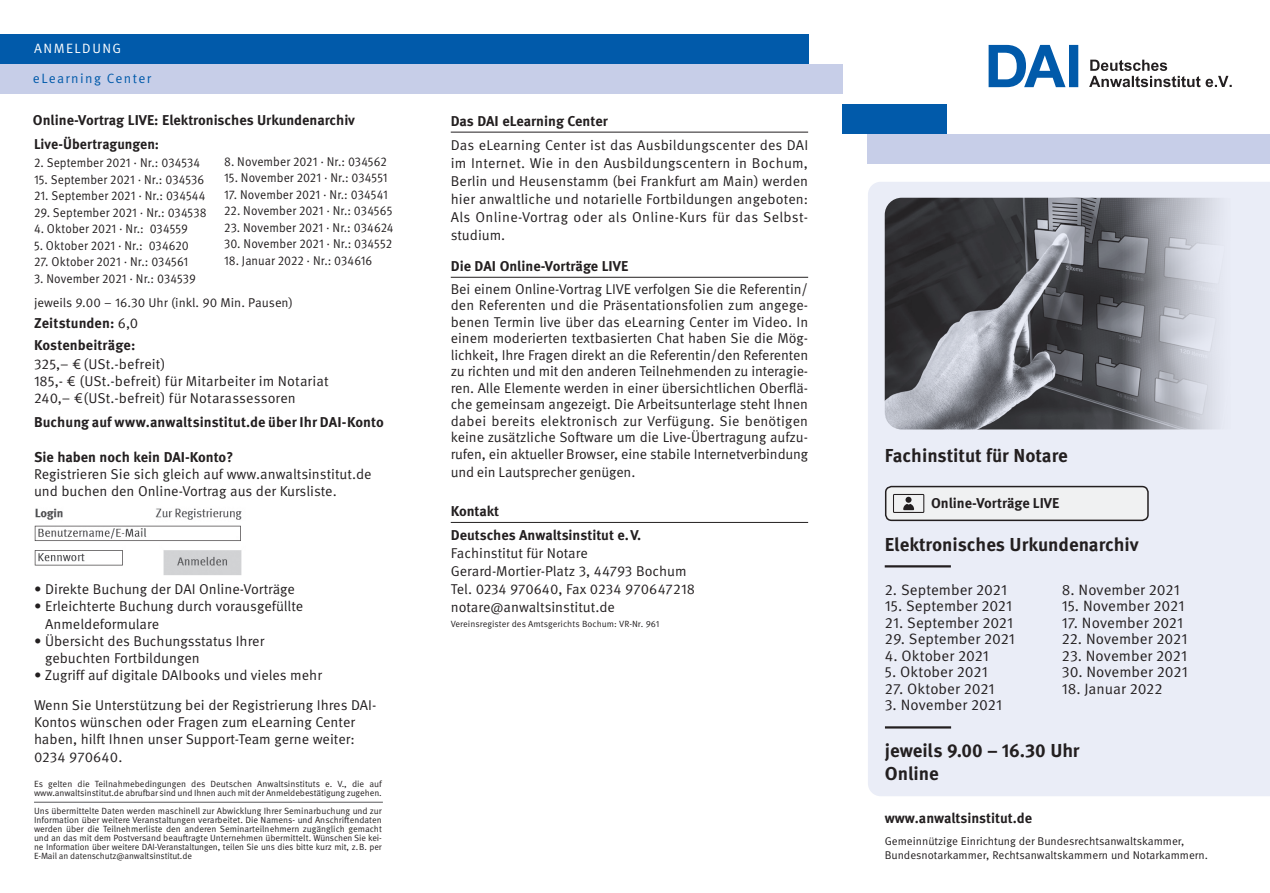
<style>
.page{position:relative;width:1270px;height:893px;background:#fff}
.page>*{position:absolute;margin:0;border:0;box-sizing:border-box;transform-origin:0 0}
.Titel_12_5_15pt_bold{font:700 18.75px "Meta OT";color:#231f20}
.Datum_Linie_oben{font:700 18.75px "Meta OT";letter-spacing:-.005em;color:#231f20}
.Ort_Linie_unten{font:700 18.75px "Meta OT";color:#231f20}
.Datum_Linie_oben-2{font:15px "Meta OT Norm";letter-spacing:.005em;color:#231f20}
.Inhaltstext{font:14.25px/16.5px "Meta OT Norm";color:#231f20;text-align:justify}
.Fließtext_Bold_Linie{font:14.25px/17.1px "Meta OT Norm";color:#231f20}
.Titel_12_5_15pt_bold-2{font:700 14.25px "Meta OT";color:#231f20}
.Fließtext{font:14.25px "Meta OT Norm";color:#231f20}
.Fließtext_Bold_Linie-2{font:700 14.25px "Meta OT";color:#231f20}
.Fließtext-2{font:700 14.25px "Meta OT";letter-spacing:-.005em;color:#231f20}
.Fließtext_Bold{font:700 14.25px "Meta OT";letter-spacing:-.005em;color:#231f20}
.t1{font:13.5px "Meta OT Norm";letter-spacing:.1em;color:#015aaa}
.t2{font:13.5px "Meta OT Norm";letter-spacing:.11em;color:#fff}
.t3{font:12.75px "Meta OT Norm";letter-spacing:.005em;color:#231f20;scale:.93 1}
.t4{font:12.75px "Meta OT Norm";letter-spacing:.005em;color:#231f20}
.Fließtext-3{font:11.25px/13.5px "Meta OT Norm";color:#231f20}
.Fließtext-4{font:9px/9px "Meta OT Norm";letter-spacing:-.01em;color:#231f20}
.s1{font-family:"Meta OT Norm";font-weight:400}
</style>
<div class="page">
<div style="left:0;top:64px;width:842px;height:30px;background:#c7cee8"></div>
<svg style="left:988px;top:45px;width:90px;height:42px"></svg>
<div style="left:868px;top:182px;width:401px;height:614px;background:#eaedf7"></div>
<div style="left:867px;top:134px;width:402px;height:30px;background:#c7cee8"></div>
<div style="left:0;top:34px;width:808px;height:30px;background:#015aaa"></div>
<div style="left:842px;top:104px;width:104px;height:30px;background:#015aaa"></div>
<svg style="left:1089px;top:60px;width:142px;height:27px"></svg>
<hr style="left:884px;top:565px;width:66px;height:2px;background:#231f20">
<div style="left:885px;top:487px;width:262px;height:33px;background:#f0f1f2;border-radius:6px"></div>
<div style="left:884px;top:486px;width:264px;height:35px;border:2px solid #231f20;border-radius:6px"></div>
<div style="left:892px;top:494px;width:32px;height:19px;border:1px solid #231f20"></div>
<svg style="left:903px;top:497px;width:11px;height:13px"></svg>
<img style="left:34px;top:508px;width:208px;height:67px">
<hr style="left:34px;top:802px;width:349px;height:1px;background:#57585a">
<hr style="left:450px;top:132px;width:358px;height:1px;background:#231f20">
<hr style="left:450px;top:277px;width:358px;height:1px;background:#231f20">
<hr style="left:450px;top:522px;width:358px;height:1px;background:#231f20">
<hr style="left:884px;top:726px;width:67px;height:2px;background:#231f20">
<img style="left:884px;top:198px;width:347px;height:231px">
<p class="t2" style="left:34px;top:40px;width:89px">ANMELDUNG</p>
<p class="t1" style="left:33px;top:70px;width:120px">eLearning Center</p>
<p class="Titel_12_5_15pt_bold-2" style="left:33px;top:111px;width:323px">Online-Vortrag LIVE: Elektronisches Urkundenarchiv</p>
<p class="Titel_12_5_15pt_bold-2" style="left:34px;top:135px;width:126px">Live-Übertragungen:</p>
<p class="t3" style="left:34px;top:155px;width:180px">2. September 2021 · Nr.: 034534</p>
<p class="t3" style="left:34px;top:172px;width:185px">15. September 2021 · Nr.: 034536</p>
<p class="t3" style="left:34px;top:188px;width:186px">21. September 2021 · Nr.: 034544</p>
<p class="t3" style="left:34px;top:205px;width:187px">29. September 2021 · Nr.: 034538</p>
<p class="t3" style="left:34px;top:221px;width:167px">4. Oktober 2021 · Nr.: 034559</p>
<p class="t3" style="left:34px;top:238px;width:168px">5. Oktober 2021 · Nr.: 034620</p>
<p class="t3" style="left:34px;top:254px;width:167px">27. Oktober 2021 · Nr.: 034561</p>
<p class="t3" style="left:34px;top:271px;width:175px">3. November 2021 · Nr.: 034539</p>
<p class="t3" style="left:224px;top:154px;width:176px">8. November 2021 · Nr.: 034562</p>
<p class="t3" style="left:224px;top:170px;width:177px">15. November 2021 · Nr.: 034551</p>
<p class="t3" style="left:224px;top:187px;width:177px">17. November 2021 · Nr.: 034541</p>
<p class="t3" style="left:224px;top:203px;width:182px">22. November 2021 · Nr.: 034565</p>
<p class="t3" style="left:224px;top:220px;width:184px">23. November 2021 · Nr.: 034624</p>
<p class="t3" style="left:224px;top:236px;width:182px">30. November 2021 · Nr.: 034552</p>
<p class="t3" style="left:224px;top:253px;width:161px">18. Januar 2022 · Nr.: 034616</p>
<p class="t4" style="left:34px;top:295px;width:260px">jeweils 9.00 – 16.30 Uhr (inkl. 90 Min. Pausen)</p>
<p class="Titel_12_5_15pt_bold-2" style="left:34px;top:314px;width:106px">Zeitstunden: <span class="s1">6,0</span></p>
<p class="Titel_12_5_15pt_bold-2" style="left:34px;top:336px;width:103px">Kostenbeiträge:</p>
<p class="Inhaltstext" style="left:34px;top:355px;width:296px;line-height:17.1px;text-align:left">325,– €(USt.-befreit)<br>185,- € (USt.-befreit) für Mitarbeiter im Notariat<br>240,– €(USt.-befreit) für Notarassessoren</p>
<p class="Titel_12_5_15pt_bold-2" style="left:34px;top:413px;width:351px">Buchung auf www.anwaltsinstitut.de über Ihr DAI-Konto</p>
<p class="Fließtext_Bold_Linie-2" style="left:34px;top:448px;width:201px">Sie haben noch kein DAI-Konto?</p>
<p class="Fließtext_Bold_Linie" style="left:34px;top:465px;width:339px">Registrieren Sie sich gleich auf www.anwaltsinstitut.de und buchen den Online-Vortrag aus der Kursliste.</p>
<p class="Fließtext_Bold_Linie" style="left:34px;top:581px;width:262px">• Direkte Buchung der DAI Online-Vorträge</p>
<p class="Fließtext_Bold_Linie" style="left:45px;top:598px;width:260px;text-indent:-11px">• Erleichterte Buchung durch vorausgefüllte<br>Anmeldeformulare</p>
<p class="Fließtext_Bold_Linie" style="left:45px;top:632px;width:221px;text-indent:-11px">• Übersicht des Buchungsstatus Ihrer gebuchten Fortbildungen</p>
<p class="Fließtext_Bold_Linie" style="left:34px;top:666px;width:289px">• Zugriff auf digitale DAIbooks und vieles mehr</p>
<p class="Fließtext_Bold_Linie" style="left:34px;top:696px;width:344px">Wenn Sie Unterstützung bei der Registrierung Ihres DAI-Kontos wünschen oder Fragen zum eLearning Center haben, hilft Ihnen unser Support-Team gerne weiter:<br>0234 970640.</p>
<p class="Fließtext-4" style="left:34px;top:780px;width:349px">Es gelten die Teilnahmebedingungen des Deutschen Anwaltsinstituts e. V., die auf www.anwaltsinstitut.de abrufbar sind und Ihnen auch mit der Anmeldebestätigung zugehen.</p>
<p class="Fließtext-4" style="left:34px;top:806px;width:349px;text-align:justify">Uns übermittelte Daten werden maschinell zur Abwicklung Ihrer Seminarbuchung und zur Information über weitere Veranstaltungen verarbeitet. Die Namens- und Anschriftendaten werden über die Teilnehmerliste den anderen Seminarteilnehmern zugänglich gemacht und an das mit dem Postversand beauftragte Unternehmen übermittelt. Wünschen Sie kei&shy;ne Information über weitere DAI-Veranstaltungen, teilen Sie uns dies bitte kurz mit, z.B. per E-Mail an datenschutz@anwaltsinstitut.de</p>
<p class="Fließtext_Bold_Linie-2" style="left:450px;top:112px;width:158px">Das DAI eLearning Center</p>
<p class="Inhaltstext" style="left:450px;top:136px;width:359px;line-height:18px">Das eLearning Center ist das Ausbildungscenter des DAI im Internet. Wie in den Ausbildungscentern in Bochum, Berlin und Heusenstamm (bei Frankfurt am Main) werden hier anwaltliche und notarielle Fortbildungen angeboten:<br>Als Online-Vortrag oder als Online-Kurs für das Selbst&shy;studium.</p>
<p class="Fließtext_Bold_Linie-2" style="left:450px;top:257px;width:179px">Die DAI Online-Vorträge LIVE</p>
<p class="Inhaltstext" style="left:450px;top:281px;width:359px">Bei einem Online-Vortrag LIVE verfolgen Sie die Referentin/ den Referenten und die Präsentationsfolien zum angege&shy;benen Termin live über das eLearning Center im Video. In einem moderierten textbasierten Chat haben Sie die Mög&shy;lichkeit, Ihre Fragen direkt an die Referentin/den Referenten zu richten und mit den anderen Teilnehmenden zu interagie&shy;ren. Alle Elemente werden in einer übersichtlichen Oberflä&shy;che gemeinsam angezeigt. Die Arbeitsunterlage steht Ihnen dabei bereits elektronisch zur Verfügung. Sie benötigen keine zusätzliche Software um die Live-Übertragung aufzu&shy;rufen, ein aktueller Browser, eine stabile Internetverbindung</p>
<p class="Inhaltstext" style="left:450px;top:464px;width:186px">und ein Lautsprecher genügen.</p>
<p class="Fließtext_Bold_Linie-2" style="left:450px;top:502px;width:50px">Kontakt</p>
<p class="Fließtext-2" style="left:450px;top:526px;width:192px">Deutsches Anwaltsinstitut e.V.</p>
<p class="Fließtext" style="left:450px;top:545px;width:138px">Fachinstitut für Notare</p>
<p class="Fließtext" style="left:450px;top:563px;width:237px">Gerard-Mortier-Platz 3, 44793 Bochum</p>
<p class="Fließtext" style="left:450px;top:581px;width:246px">Tel. 0234 970640, Fax 0234 970647218</p>
<p class="Fließtext" style="left:450px;top:599px;width:166px">notare@anwaltsinstitut.de</p>
<p class="Fließtext-4" style="left:450px;top:620px;width:210px">Vereinsregister des Amtsgerichts Bochum: VR-Nr. 961</p>
<p class="Titel_12_5_15pt_bold" style="left:884px;top:443px;width:184px">Fachinstitut für Notare</p>
<p class="Titel_12_5_15pt_bold-2" style="left:931px;top:494px;width:130px">Online-Vorträge LIVE</p>
<p class="Titel_12_5_15pt_bold" style="left:884px;top:533px;width:255px">Elektronisches Urkundenarchiv</p>
<p class="Datum_Linie_oben-2" style="left:884px;top:581px;width:123px">2. September 2021</p>
<p class="Datum_Linie_oben-2" style="left:884px;top:597px;width:129px">15. September 2021</p>
<p class="Datum_Linie_oben-2" style="left:884px;top:614px;width:130px">21. September 2021</p>
<p class="Datum_Linie_oben-2" style="left:884px;top:630px;width:131px">29. September 2021</p>
<p class="Datum_Linie_oben-2" style="left:884px;top:647px;width:105px">4. Oktober 2021</p>
<p class="Datum_Linie_oben-2" style="left:884px;top:663px;width:104px">5. Oktober 2021</p>
<p class="Datum_Linie_oben-2" style="left:884px;top:680px;width:111px">27. Oktober 2021</p>
<p class="Datum_Linie_oben-2" style="left:884px;top:696px;width:118px">3. November 2021</p>
<p class="Datum_Linie_oben-2" style="left:1061px;top:581px;width:119px">8. November 2021</p>
<p class="Datum_Linie_oben-2" style="left:1061px;top:597px;width:124px">15. November 2021</p>
<p class="Datum_Linie_oben-2" style="left:1061px;top:614px;width:123px">17. November 2021</p>
<p class="Datum_Linie_oben-2" style="left:1061px;top:630px;width:127px">22. November 2021</p>
<p class="Datum_Linie_oben-2" style="left:1061px;top:647px;width:127px">23. November 2021</p>
<p class="Datum_Linie_oben-2" style="left:1061px;top:663px;width:127px">30. November 2021</p>
<p class="Datum_Linie_oben-2" style="left:1061px;top:680px;width:102px">18. Januar 2022</p>
<p class="Datum_Linie_oben" style="left:884px;top:739px;width:196px">jeweils 9.00 – 16.30 Uhr</p>
<p class="Ort_Linie_unten" style="left:884px;top:761px;width:55px">Online</p>
<p class="Fließtext_Bold" style="left:884px;top:809px;width:149px">www.anwaltsinstitut.de</p>
<p class="Fließtext-3" style="left:884px;top:835px;width:325px">Gemeinnützige Einrichtung der Bundesrechtsanwaltskammer,<br>Bundesnotarkammer, Rechtsanwaltskammern und Notarkammern.</p>
</div>
